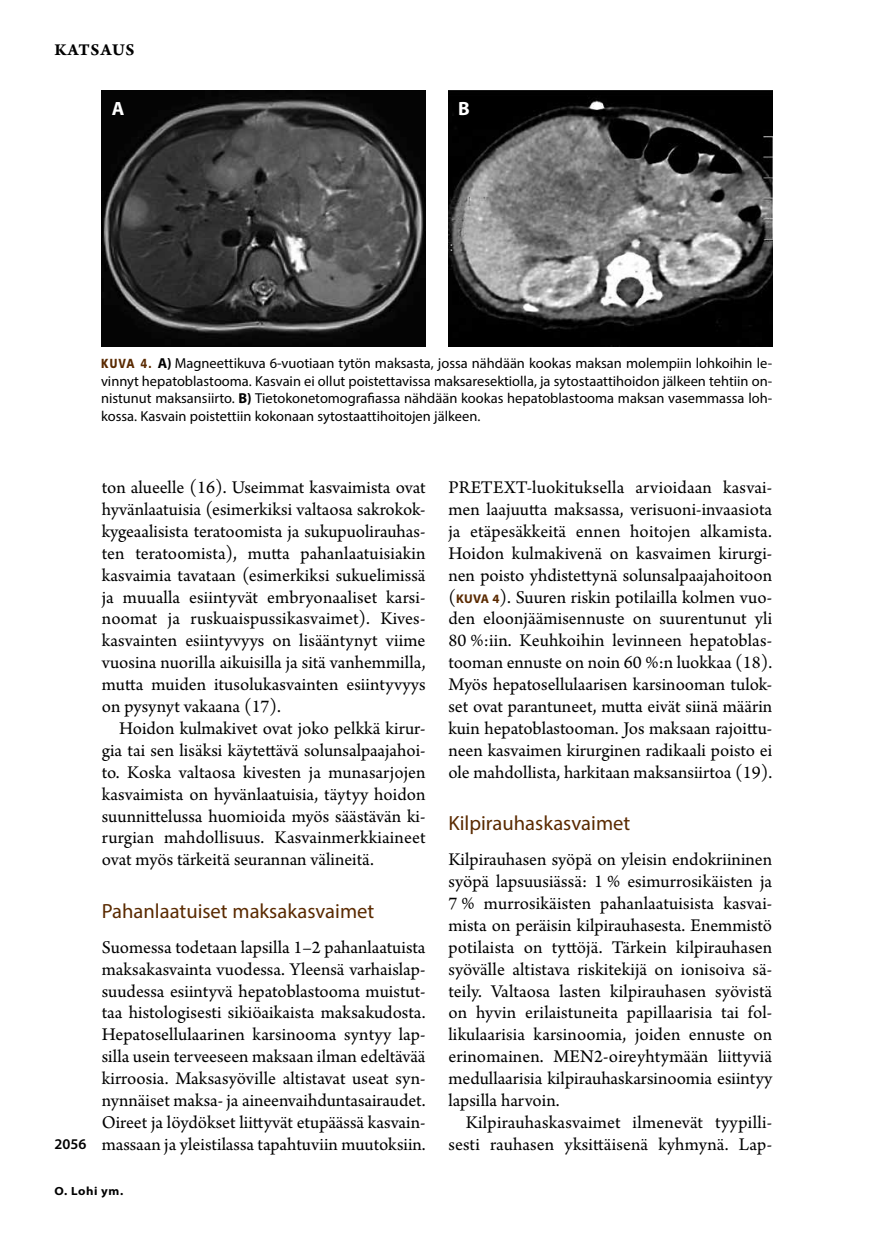
<style>
.page{position:relative;width:874px;height:1241px;background:#fff}
.page>*{position:absolute;margin:0;border:0;box-sizing:border-box;transform-origin:0 0}
.t1{font:20.65px "Myriad Pro";color:#5a2a00}
.t2{font:700 19.25px "Myriad Pro";color:#fff}
.t3{font:18.9px/21.9px "Arno Pro";color:#000;text-align:justify}
.t4{font:17.5px "Arno Pro Bold Sm Text";letter-spacing:.04em;color:#000}
.t5{font:600 14.88px "Myriad Pro";color:#000}
.t6{font:14.35px/17.5px "Myriad Pro";color:#000;text-align:justify}
.t7{font:700 semi-expanded 11.9px "Myriad Pro";letter-spacing:.05em;color:#000}
.s1{font-family:"Frutiger LT Std";font-weight:900;font-size:13.12px;color:#5a2a00}
.s2{font-weight:700}
.s3{font-family:"Myriad Pro";font-weight:700;font-size:12.6px;color:#5a2a00}
</style>
<div class="page">
<img style="left:102px;top:91px;width:323px;height:255px">
<img style="left:448px;top:91px;width:323px;height:255px">
<p class="t4" style="left:55px;top:39px;width:81px">KATSAUS</p>
<p class="t2" style="left:112px;top:96px;width:14px">A</p>
<p class="t2" style="left:458px;top:96px;width:13px">B</p>
<p class="t6" style="left:101px;top:354px;width:672px"><span class="s1">KUVA 4.</span> <span class="s2">A)</span> Magneettikuva 6-vuotiaan tytön maksasta, jossa nähdään kookas maksan molempiin lohkoihin le&shy;vinnyt hepatoblastooma. Kasvain ei ollut poistettavissa maksaresektiolla, ja sytostaattihoidon jälkeen tehtiin on&shy;nistunut maksansiirto. <span class="s2">B)</span> Tietokonetomografiassa nähdään kookas hepatoblastooma maksan vasemmassa loh&shy;kossa. Kasvain poistettiin kokonaan sytostaattihoitojen jälkeen.</p>
<p class="t5" style="left:55px;top:1134px;width:33px">2056</p>
<p class="t3" style="left:102px;top:477px;width:325px">ton alueelle (16). Useimmat kasvaimista ovat hyvänlaatuisia (esimerkiksi valtaosa sakrokok&shy;kygeaalisista teratoomista ja sukupuolirauhas&shy;ten teratoomista), mutta pahanlaatuisiakin kasvaimia tavataan (esimerkiksi sukuelimissä ja muualla esiintyvät embryonaaliset karsi&shy;noomat ja ruskuaispussikasvaimet). Kives&shy;kasvainten esiintyvyys on lisääntynyt viime vuosina nuorilla aikuisilla ja sitä vanhemmilla, mutta muiden itusolukasvainten esiintyvyys on pysynyt vakaana (17).</p>
<p class="t3" style="left:102px;top:718px;width:325px;text-indent:17px">Hoidon kulmakivet ovat joko pelkkä kirur&shy;gia tai sen lisäksi käytettävä solunsalpaajahoi&shy;to. Koska valtaosa kivesten ja munasarjojen kasvaimista on hyvänlaatuisia, täytyy hoidon suunnittelussa huomioida myös säästävän ki&shy;rurgian mahdollisuus. Kasvainmerkkiaineet ovat myös tärkeitä seurannan välineitä.</p>
<p class="t1" style="left:102px;top:897px;width:274px">Pahanlaatuiset maksakasvaimet</p>
<p class="t3" style="left:102px;top:937px;width:325px">Suomessa todetaan lapsilla 1–2 pahanlaatuista maksakasvainta vuodessa. Yleensä varhaislap&shy;suudessa esiintyvä hepatoblastooma muistut&shy;taa histologisesti sikiöaikaista maksakudosta.<br>Hepatosellulaarinen karsinooma syntyy lap&shy;silla usein terveeseen maksaan ilman edeltävää kirroosia. Maksasyöville altistavat useat syn&shy;nynnäiset maksa- ja aineenvaihduntasairaudet.<br>Oireet ja löydökset liittyvät etupäässä kasvain&shy;massaan ja yleistilassa tapahtuviin muutoksiin.</p>
<p class="t3" style="left:448px;top:477px;width:325px">PRETEXT-luokituksella arvioidaan kasvai&shy;men laajuutta maksassa, verisuoni-invaasiota ja etäpesäkkeitä ennen hoitojen alkamista.<br>Hoidon kulmakivenä on kasvaimen kirurgi&shy;nen poisto yhdistettynä solunsalpaajahoitoon (<span class="s3">KUVA 4</span>). Suuren riskin potilailla kolmen vuo&shy;den eloonjäämisennuste on suurentunut yli 80 %:iin. Keuhkoihin levinneen hepatoblas&shy;tooman ennuste on noin 60 %:n luokkaa (18).<br>Myös hepatosellulaarisen karsinooman tulok&shy;set ovat parantuneet, mutta eivät siinä määrin kuin hepatoblastooman. Jos maksaan rajoittu&shy;neen kasvaimen kirurginen radikaali poisto ei ole mahdollista, harkitaan maksansiirtoa (19).</p>
<p class="t1" style="left:448px;top:810px;width:183px">Kilpirauhaskasvaimet</p>
<p class="t3" style="left:448px;top:849px;width:325px">Kilpirauhasen syöpä on yleisin endokriininen syöpä lapsuusiässä: 1 % esimurrosikäisten ja 7 % murrosikäisten pahanlaatuisista kasvai&shy;mista on peräisin kilpirauhasesta. Enemmistö potilaista on tyttöjä. Tärkein kilpirauhasen syövälle altistava riskitekijä on ionisoiva sä&shy;teily. Valtaosa lasten kilpirauhasen syövistä on hyvin erilaistuneita papillaarisia tai fol&shy;likulaarisia karsinoomia, joiden ennuste on erinomainen. MEN2-oireyhtymään liittyviä medullaarisia kilpirauhaskarsinoomia esiintyy lapsilla harvoin.</p>
<p class="t3" style="left:448px;top:1112px;width:325px;text-align:right">Kilpirauhaskasvaimet ilmenevät tyypilli&shy;sesti rauhasen yksittäisenä kyhmynä. Lap-</p>
<p class="t7" style="left:55px;top:1182px;width:70px">O. Lohi ym.</p>
</div>
